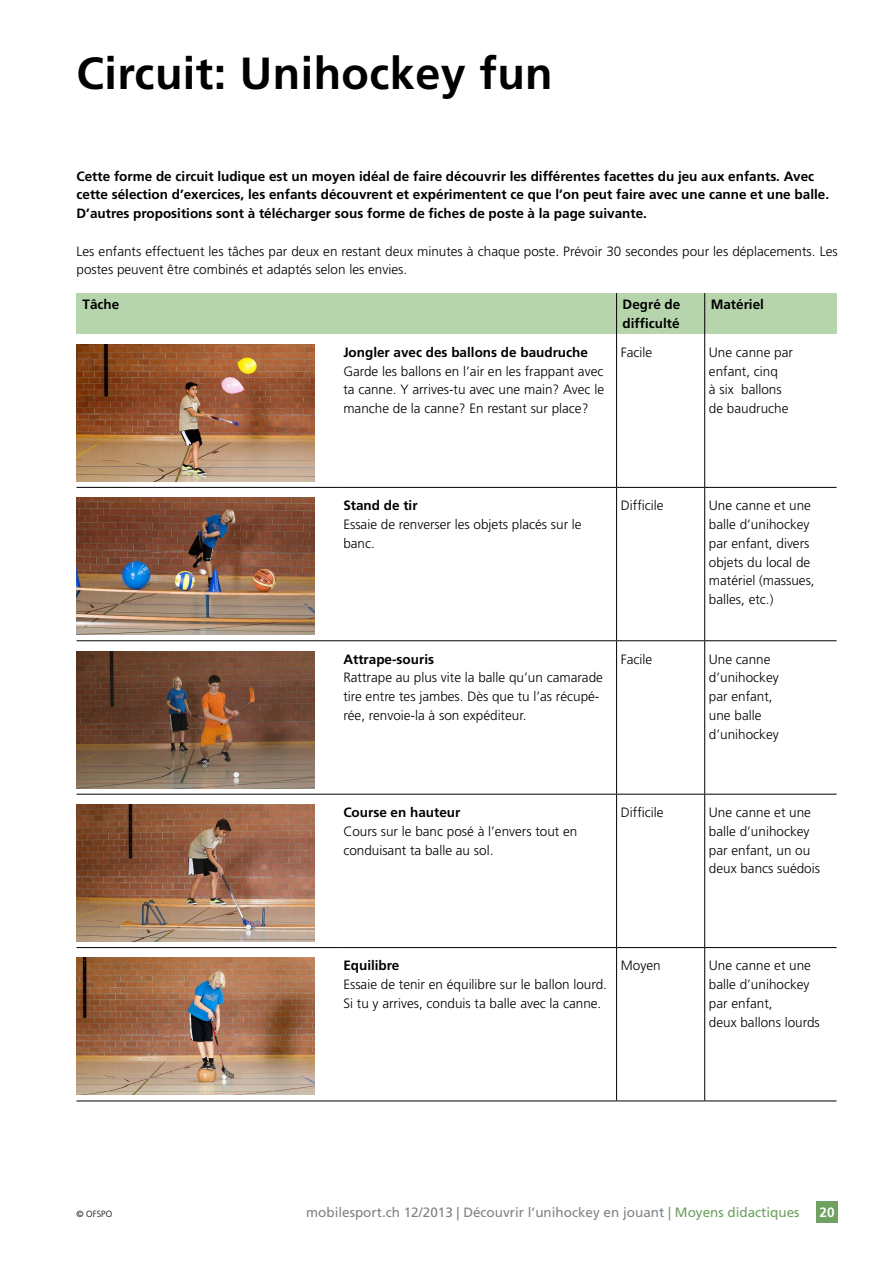
<style>
.page{position:relative;width:893px;height:1263px;background:#fff}
.page>*{position:absolute;margin:0;border:0;box-sizing:border-box;transform-origin:0 0}
.t1{font:700 45px "Frutiger LT";letter-spacing:.01em;color:#000}
.t2{font:300 13.5px/18.8px "Frutiger LT";color:#000}
.t3{font:700 13.5px/18.8px "Frutiger LT";color:#000}
.t4{font:13.5px "Frutiger LT";color:#808285}
.t5{font:700 13.5px "Frutiger LT";color:#fff}
.t6{font:300 9px "Frutiger LT";color:#000}
.s1{font-weight:700}
.s2{color:#6fa162}
</style>
<div class="page">
<div style="left:816px;top:1201px;width:22px;height:21px;background:#6fa162"></div>
<div style="left:77px;top:293px;width:262px;height:41px;background:#b6d5ad"></div>
<div style="left:339px;top:293px;width:278px;height:41px;background:#b6d5ad"></div>
<div style="left:617px;top:293px;width:88px;height:41px;background:#b6d5ad"></div>
<div style="left:705px;top:293px;width:131px;height:41px;background:#b6d5ad"></div>
<hr style="left:616px;top:293px;width:1px;height:41px;background:#000">
<hr style="left:704px;top:293px;width:1px;height:41px;background:#000">
<hr style="left:616px;top:334px;width:1px;height:153px;background:#000">
<hr style="left:704px;top:334px;width:1px;height:153px;background:#000">
<hr style="left:616px;top:488px;width:1px;height:152px;background:#000">
<hr style="left:704px;top:488px;width:1px;height:152px;background:#000">
<hr style="left:616px;top:641px;width:1px;height:153px;background:#000">
<hr style="left:704px;top:641px;width:1px;height:153px;background:#000">
<hr style="left:616px;top:794px;width:1px;height:153px;background:#000">
<hr style="left:704px;top:794px;width:1px;height:153px;background:#000">
<hr style="left:616px;top:948px;width:1px;height:152px;background:#000">
<hr style="left:704px;top:948px;width:1px;height:152px;background:#000">
<hr style="left:77px;top:487px;width:262px;height:1px;background:#000">
<hr style="left:339px;top:487px;width:278px;height:1px;background:#000">
<hr style="left:617px;top:487px;width:88px;height:1px;background:#000">
<hr style="left:705px;top:487px;width:131px;height:1px;background:#000">
<hr style="left:77px;top:640px;width:262px;height:1px;background:#000">
<hr style="left:339px;top:640px;width:278px;height:1px;background:#000">
<hr style="left:617px;top:640px;width:88px;height:1px;background:#000">
<hr style="left:705px;top:640px;width:131px;height:1px;background:#000">
<hr style="left:77px;top:794px;width:262px;height:1px;background:#000">
<hr style="left:339px;top:794px;width:278px;height:1px;background:#000">
<hr style="left:617px;top:794px;width:88px;height:1px;background:#000">
<hr style="left:705px;top:794px;width:131px;height:1px;background:#000">
<hr style="left:77px;top:947px;width:262px;height:1px;background:#000">
<hr style="left:339px;top:947px;width:278px;height:1px;background:#000">
<hr style="left:617px;top:947px;width:88px;height:1px;background:#000">
<hr style="left:705px;top:947px;width:131px;height:1px;background:#000">
<hr style="left:77px;top:1100px;width:262px;height:1px;background:#000">
<hr style="left:339px;top:1100px;width:278px;height:1px;background:#000">
<hr style="left:617px;top:1100px;width:88px;height:1px;background:#000">
<hr style="left:705px;top:1100px;width:131px;height:1px;background:#000">
<img style="left:77px;top:344px;width:238px;height:137px">
<img style="left:77px;top:498px;width:238px;height:137px">
<img style="left:77px;top:651px;width:238px;height:137px">
<img style="left:77px;top:804px;width:238px;height:137px">
<img style="left:77px;top:958px;width:238px;height:137px">
<h1 class="t1" style="left:77px;top:47px;width:478px">Circuit: Unihockey fun</h1>
<h2 class="t3" style="left:77px;top:167px;width:754px">Cette forme de circuit ludique est un moyen idéal de faire découvrir les différentes facettes du jeu aux enfants. Avec cette sélection d’exercices, les enfants découvrent et expérimentent ce que l’on peut faire avec une canne et une balle.<br>D’autres propositions sont à télécharger sous forme de fiches de poste à la page suivante.</h2>
<h2 class="t2" style="left:77px;top:242px;width:763px">Les enfants effectuent les tâches par deux en restant deux minutes à chaque poste. Prévoir 30 secondes pour les déplacements. Les postes peuvent être combinés et adaptés selon les envies.</h2>
<p class="t3" style="left:83px;top:295px;width:38px">Tâche</p>
<p class="t3" style="left:623px;top:295px;width:59px">Degré de difficulté</p>
<p class="t3" style="left:711px;top:295px;width:55px">Matériel</p>
<p class="t2" style="left:343px;top:343px;width:262px"><span class="s1">Jongler avec des ballons de baudruche </span>Garde les ballons en l’air en les frappant avec ta canne. Y arrives-tu avec une main? Avec le manche de la canne? En restant sur place?</p>
<p class="t2" style="left:621px;top:343px;width:33px">Facile</p>
<p class="t2" style="left:709px;top:343px;width:86px">Une canne par enfant, cinq<br>à six ballons de baudruche</p>
<p class="t2" style="left:343px;top:496px;width:240px"><span class="s1">Stand de tir<br></span>Essaie de renverser les objets placés sur le banc.</p>
<p class="t2" style="left:621px;top:496px;width:44px">Difficile</p>
<p class="t2" style="left:709px;top:496px;width:107px">Une canne et une balle d’unihockey par enfant, divers objets du local de matériel (massues, balles, etc.)</p>
<p class="t2" style="left:343px;top:650px;width:261px"><span class="s1">Attrape-souris<br></span>Rattrape au plus vite la balle qu’un camarade tire entre tes jambes. Dès que tu l’as récupé&shy;rée, renvoie-la à son expéditeur.</p>
<p class="t2" style="left:621px;top:650px;width:33px">Facile</p>
<p class="t2" style="left:709px;top:650px;width:71px">Une canne d’unihockey par enfant, une balle d’unihockey</p>
<p class="t2" style="left:343px;top:803px;width:236px"><span class="s1">Course en hauteur<br></span>Cours sur le banc posé à l’envers tout en conduisant ta balle au sol.</p>
<p class="t2" style="left:621px;top:803px;width:44px">Difficile</p>
<p class="t2" style="left:709px;top:803px;width:113px">Une canne et une balle d’unihockey par enfant, un ou deux bancs suédois</p>
<p class="t2" style="left:343px;top:956px;width:265px"><span class="s1">Equilibre<br></span>Essaie de tenir en équilibre sur le ballon lourd.<br>Si tu y arrives, conduis ta balle avec la canne.</p>
<p class="t2" style="left:621px;top:956px;width:41px">Moyen</p>
<p class="t2" style="left:709px;top:956px;width:112px">Une canne et une balle d’unihockey par enfant,<br>deux ballons lourds</p>
<p class="t6" style="left:77px;top:1209px;width:37px">© OFSPO</p>
<p class="t4" style="left:306px;top:1204px;width:495px">mobilesport.ch 12/2013 | Découvrir l’unihockey en jouant <span class="s2">| Moyens didactiques</span></p>
<p class="t5" style="left:820px;top:1204px;width:17px">20</p>
</div>
